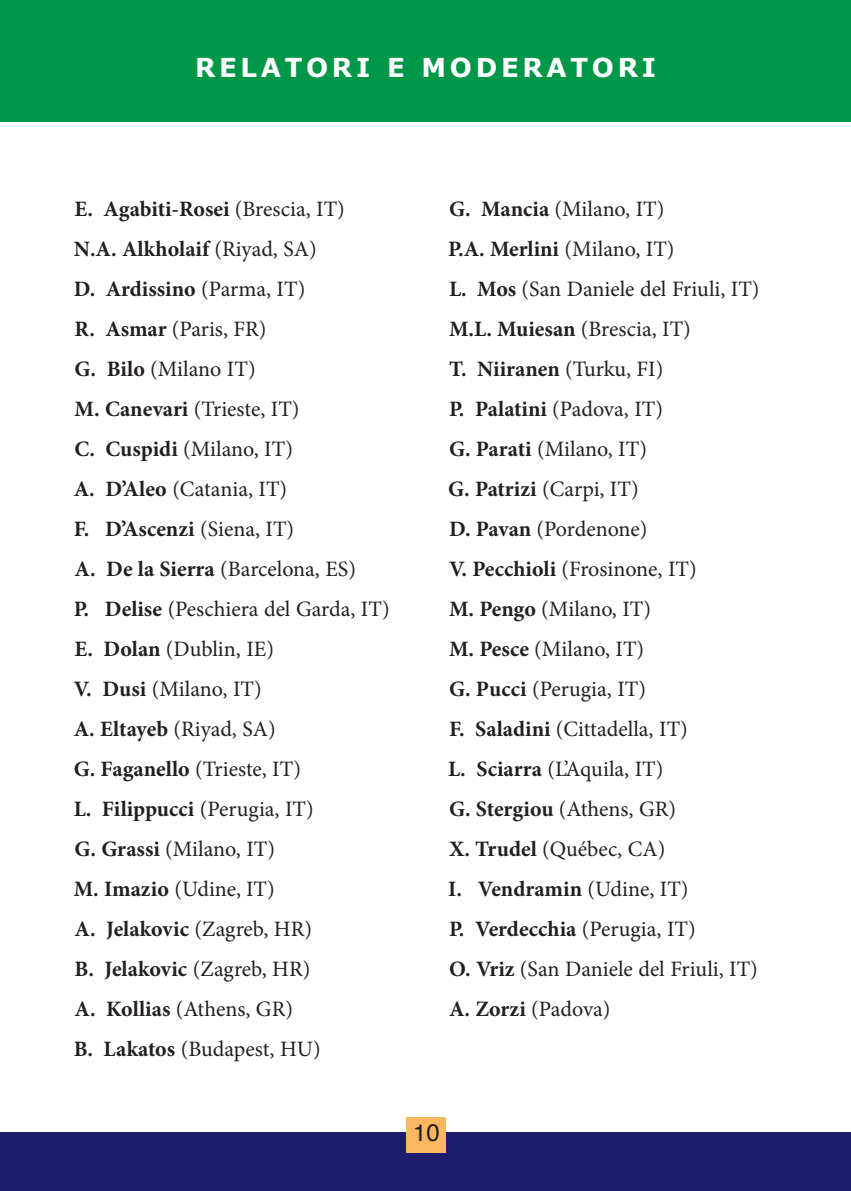
<style>
.page{position:relative;width:851px;height:1191px;background:#fff}
.page>*{position:absolute;margin:0;border:0;box-sizing:border-box;transform-origin:0 0}
.t1{font:700 26px "Verdana";letter-spacing:.14em;color:#fff}
.t2{font:24px "Helvetica";color:#231f20}
.t3{font:22px/40px "Minion Pro";color:#231f20}
.s1{font-weight:700}
</style>
<div class="page">
<hr style="left:848px;top:0;width:2px;height:121px;background:#009848">
<div style="left:0;top:0;width:849px;height:122px;background:#009848"></div>
<div style="left:0;top:1132px;width:850px;height:59px;background:#201c70"></div>
<div style="left:407px;top:1117px;width:39px;height:35px;background:#fcb860"></div>
<p class="t1" style="left:195px;top:51px;width:462px">RELATORI E MODERATORI</p>
<p class="t3" style="left:74px;top:190px;width:317px"><span class="s1">E. Agabiti-Rosei</span> (Brescia, IT)<br><span class="s1">N.A. Alkholaif</span> (Riyad, SA)<br><span class="s1">D. Ardissino</span> (Parma, IT)<br><span class="s1">R. Asmar</span> (Paris, FR)<br><span class="s1">G. Bilo</span> (Milano IT)<br><span class="s1">M. Canevari</span> (Trieste, IT)<br><span class="s1">C. Cuspidi</span> (Milano, IT)<br><span class="s1">A. D’Aleo</span> (Catania, IT)<br><span class="s1">F. D’Ascenzi</span> (Siena, IT)<br><span class="s1">A. De la Sierra</span> (Barcelona, ES)<br><span class="s1">P. Delise</span> (Peschiera del Garda, IT)<br><span class="s1">E. Dolan</span> (Dublin, IE)<br><span class="s1">V. Dusi</span> (Milano, IT)<br><span class="s1">A. Eltayeb</span> (Riyad, SA)<br><span class="s1">G. Faganello</span> (Trieste, IT)<br><span class="s1">L. Filippucci</span> (Perugia, IT)<br><span class="s1">G. Grassi</span> (Milano, IT)<br><span class="s1">M. Imazio</span> (Udine, IT)<br><span class="s1">A. Jelakovic</span> (Zagreb, HR)<br><span class="s1">B. Jelakovic</span> (Zagreb, HR)<br><span class="s1">A. Kollias</span> (Athens, GR)<br><span class="s1">B. Lakatos</span> (Budapest, HU)</p>
<p class="t3" style="left:448px;top:190px;width:313px"><span class="s1">G. Mancia</span> (Milano, IT)<br><span class="s1">P.A. Merlini</span> (Milano, IT)<br><span class="s1">L. Mos</span> (San Daniele del Friuli, IT)<br><span class="s1">M.L. Muiesan</span> (Brescia, IT)<br><span class="s1">T. Niiranen</span> (Turku, FI)<br><span class="s1">P. Palatini</span> (Padova, IT)<br><span class="s1">G. Parati</span> (Milano, IT)<br><span class="s1">G. Patrizi</span> (Carpi, IT)<br><span class="s1">D. Pavan</span> (Pordenone)<br><span class="s1">V. Pecchioli</span> (Frosinone, IT)<br><span class="s1">M. Pengo</span> (Milano, IT)<br><span class="s1">M. Pesce</span> (Milano, IT)<br><span class="s1">G. Pucci</span> (Perugia, IT)<br><span class="s1">F. Saladini</span> (Cittadella, IT)<br><span class="s1">L. Sciarra</span> (L’Aquila, IT)<br><span class="s1">G. Stergiou</span> (Athens, GR)<br><span class="s1">X. Trudel</span> (Québec, CA)<br><span class="s1">I. Vendramin</span> (Udine, IT)<br><span class="s1">P. Verdecchia</span> (Perugia, IT)<br><span class="s1">O. Vriz</span> (San Daniele del Friuli, IT)<br><span class="s1">A. Zorzi</span> (Padova)</p>
<p class="t2" style="left:413px;top:1122px;width:28px">10</p>
</div>
